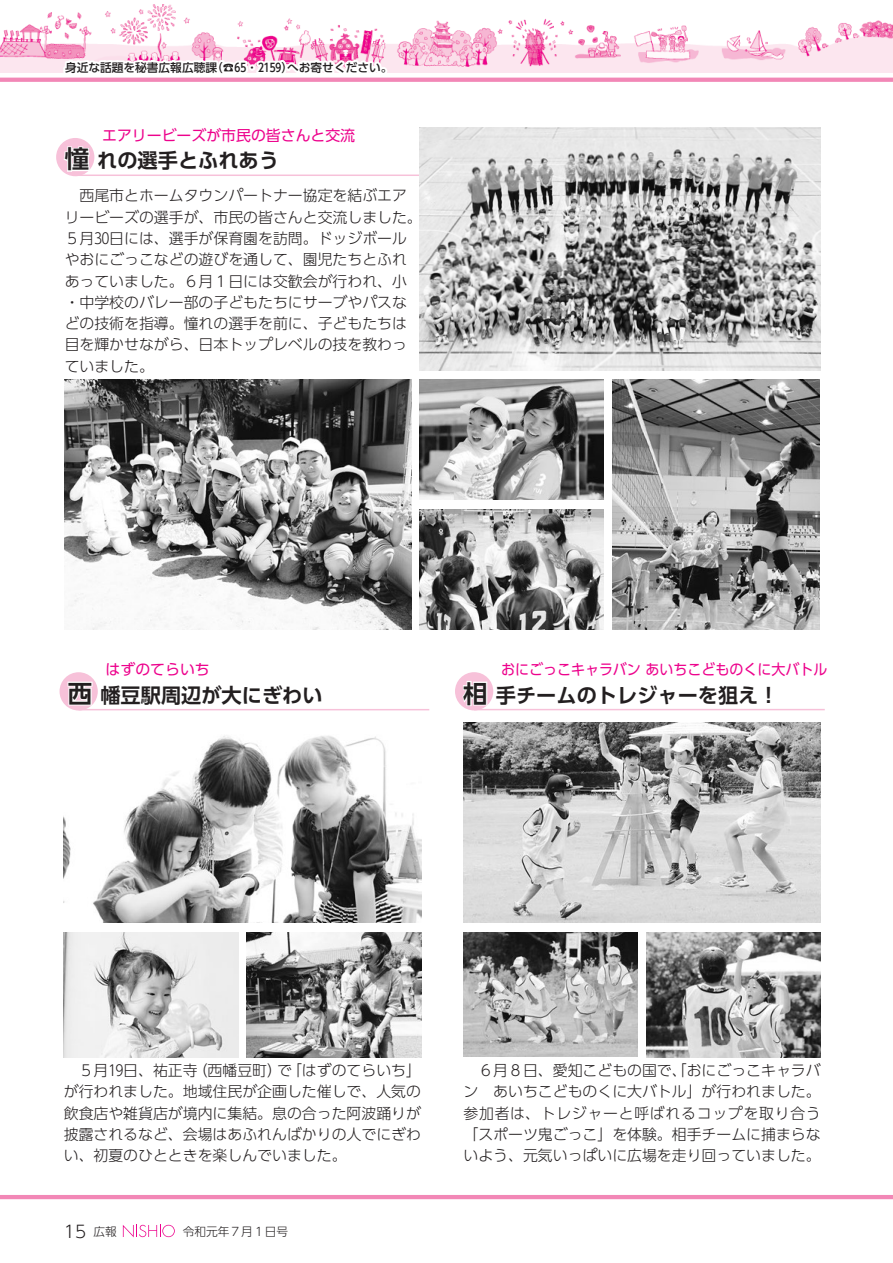
<style>
.page{position:relative;width:893px;height:1263px;background:#fff}
.page>*{position:absolute;margin:0;border:0;box-sizing:border-box;transform-origin:0 0}
.t1{font:700 24.45px "UD Shin Go Pro De";color:#231f20}
.t2{font:700 20.25px "UD Shin Go Pro De";color:#231f20}
.t3{font:300 16.95px "UD Shin Go Pro";color:#231f20}
.t4{font:300 14.85px/21.3px "UD Shin Go Pro";color:#231f20}
.t5{font:14.85px "UD Shin Go Pro";color:#ed028c}
.t6{font:14.85px "UD Shin Go Pro";color:#ed028c;scale:.94 1}
.t7{font:500 11.7px "UD Shin Go Pro";color:#231f20}
.t8{font:300 11.7px "UD Shin Go Pro";color:#231f20}
</style>
<div class="page">
<div style="left:455px;top:672px;width:38px;height:38px;background:#f7c1d9;border-radius:50%"></div>
<hr style="left:474px;top:709px;width:351px;height:1px;background:#f7c1d9">
<svg style="left:461px;top:681px;width:27px;height:26px"></svg>
<div style="left:60px;top:672px;width:38px;height:38px;background:#f7c1d9;border-radius:50%"></div>
<hr style="left:79px;top:709px;width:350px;height:1px;background:#f7c1d9">
<svg style="left:66px;top:675px;width:257px;height:36px"></svg>
<img style="left:64px;top:735px;width:358px;height:188px">
<img style="left:247px;top:932px;width:175px;height:125px">
<img style="left:64px;top:932px;width:174px;height:125px">
<svg style="left:0;top:78px;width:893px;height:4px;background:#f28bb8"></svg>
<img style="left:0;top:5px;width:893px;height:68px">
<hr style="left:0;top:1195px;width:893px;height:4px;background:#f287b6">
<img style="left:463px;top:723px;width:358px;height:200px">
<svg style="left:59px;top:43px;width:325px;height:39px"></svg>
<div style="left:379px;top:67px;width:8px;height:8px;border:4px solid #fff;border-radius:50%"></div>
<div style="left:380px;top:68px;width:7px;height:6px;border:4px solid #fff;border-radius:50%"></div>
<div style="left:56px;top:138px;width:38px;height:38px;background:#f7c1d9;border-radius:50%"></div>
<hr style="left:75px;top:175px;width:351px;height:1px;background:#f7c1d9">
<svg style="left:62px;top:145px;width:29px;height:28px"></svg>
<img style="left:65px;top:380px;width:346px;height:249px">
<img style="left:612px;top:380px;width:208px;height:249px">
<img style="left:420px;top:380px;width:184px;height:120px">
<img style="left:420px;top:509px;width:184px;height:120px">
<img style="left:420px;top:128px;width:400px;height:242px">
<img style="left:463px;top:932px;width:175px;height:125px">
<img style="left:646px;top:932px;width:175px;height:125px">
<svg style="left:123px;top:1225px;width:52px;height:12px"></svg>
<p class="t7" style="left:287px;top:58px;width:107px">へお寄せください。</p>
<p class="t7" style="left:65px;top:58px;width:154px">身近な話題を秘書広報広聴課</p>
<p class="t7" style="left:211px;top:58px;width:83px">（☎６５・２１５９）</p>
<p class="t5" style="left:102px;top:123px;width:254px">エアリービーズが市民の皆さんと交流</p>
<h2 class="t2" style="left:97px;top:144px;width:183px">れの選手とふれあう</h2>
<h1 class="t1" style="left:65px;top:139px;width:26px">憧</h1>
<p class="t4" style="left:65px;top:185px;width:359px">　西尾市とホームタウンパートナー協定を結ぶエアリービーズの選手が、市民の皆さんと交流しました。<br>５月３０日には、選手が保育園を訪問。ドッジボールやおにごっこなどの遊びを通して、園児たちとふれあっていました。６月１日には交歓会が行われ、小・中学校のバレー部の子どもたちにサーブやパスなどの技術を指導。憧れの選手を前に、子どもたちは目を輝かせながら、日本トップレベルの技を教わっていました。</p>
<h1 class="t1" style="left:68px;top:674px;width:26px">西</h1>
<p class="t5" style="left:106px;top:658px;width:106px">はずのてらいち</p>
<h2 class="t2" style="left:100px;top:679px;width:224px">幡豆駅周辺が大にぎわい</h2>
<h1 class="t1" style="left:463px;top:673px;width:26px">相</h1>
<p class="t6" style="left:501px;top:658px;width:349px">おにごっこキャラバンあいちこどものくに大バトル</p>
<h2 class="t2" style="left:496px;top:678px;width:284px">手チームのトレジャーを狙え!</h2>
<p class="t4" style="left:193px;top:1059px;width:230px">（西幡豆町）「はずのてらいち「</p>
<p class="t4" style="left:64px;top:1059px;width:359px;text-indent:15px">５月１９日、祐正寺<br>が行われました。地域住民が企画した催しで、人気の飲食店や雑貨店が境内に集結。息の合った阿波踊りが披露されるなど、会場はあふれんばかりの人でにぎわい、初夏のひとときを楽しんでいました。</p>
<p class="t4" style="left:277px;top:1059px;width:16px">で</p>
<p class="t3" style="left:64px;top:1217px;width:24px">15</p>
<p class="t8" style="left:94px;top:1221px;width:25px">広報</p>
<p class="t8" style="left:183px;top:1221px;width:107px">令和元年７月１日号</p>
<p class="t4" style="left:463px;top:1059px;width:359px;text-align:justify;text-indent:15px">６月８日、愛知こどもの国で、「おにごっこキャラバン　あいちこどものくに大バトル」が行われました。参加者は、トレジャーと呼ばれるコップを取り合う「スポーツ鬼ごっこ」を体験。相手チームに捕まらないよう、元気いっぱいに広場を走り回っていました。</p>
</div>
